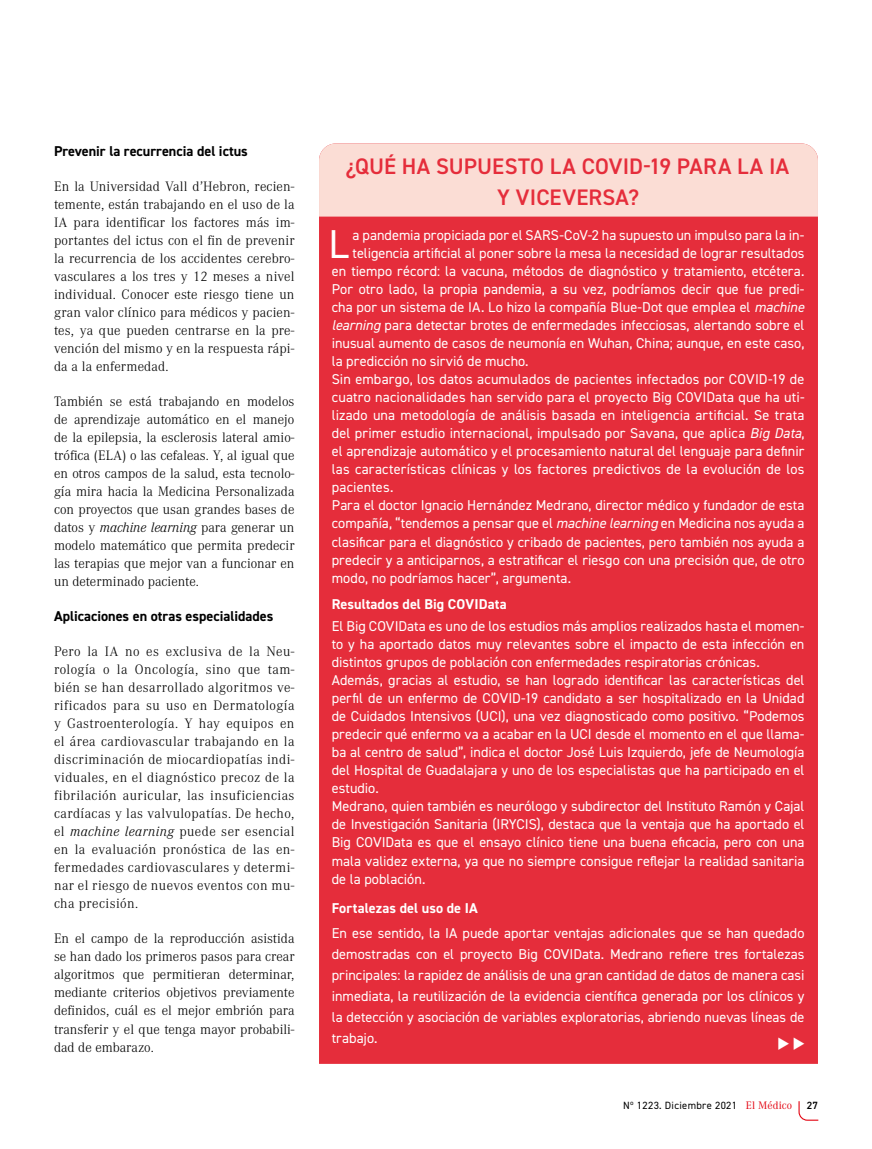
<style>
.page{position:relative;width:872px;height:1149px;background:#fff}
.page>*{position:absolute;margin:0;border:0;box-sizing:border-box;transform-origin:0 0}
.t1{font:40.35px "DIN2014";color:#fff}
.t2{font:600 22.5px/31.5px "DIN2014";letter-spacing:.01em;color:#e52d3b;text-align:center}
.t3{font:14.25px/18px "DIN2014";letter-spacing:.005em;color:#fff}
.t4{font:300 14.25px/18px "Corporate A Pro";letter-spacing:.01em;color:#000;text-align:justify}
.t5{font:700 14.25px "DIN2014";color:#000}
.t6{font:700 14.25px "DIN2014";letter-spacing:.005em;color:#fff}
.t7{font:10.5px "DIN2014";letter-spacing:.03em;color:#000}
.t8{font:600 10.5px "DIN2014";color:#000}
.s1{font-style:italic}
.s2{font-family:"Corporate A";font-size:11.25px;color:#e30613}
</style>
<div class="page">
<svg style="left:798px;top:1101px;width:21px;height:19px"></svg>
<div style="left:319px;top:216px;width:499px;height:847px;background:#e52d3b"></div>
<div style="left:319px;top:143px;width:499px;height:73px;background:#fbddd5"></div>
<svg style="left:778px;top:1037px;width:26px;height:12px"></svg>
<p class="t5" style="left:54px;top:141px;width:195px">Prevenir la recurrencia del ictus</p>
<p class="t4" style="left:54px;top:176px;width:242px">En la Universidad Vall d’Hebron, recien&shy;temente, están trabajando en el uso de la IA para identificar los factores más im&shy;portantes del ictus con el fin de prevenir la recurrencia de los accidentes cerebro&shy;vasculares a los tres y 12 meses a nivel individual. Conocer este riesgo tiene un gran valor clínico para médicos y pacien&shy;tes, ya que pueden centrarse en la pre&shy;vención del mismo y en la respuesta rápi&shy;da a la enfermedad.</p>
<p class="t4" style="left:54px;top:391px;width:242px">También se está trabajando en modelos de aprendizaje automático en el manejo de la epilepsia, la esclerosis lateral amio&shy;trófica (ELA) o las cefaleas. Y, al igual que en otros campos de la salud, esta tecnolo&shy;gía mira hacia la Medicina Personalizada con proyectos que usan grandes bases de datos y <span class="s1">machine learning</span> para generar un modelo matemático que permita predecir las terapias que mejor van a funcionar en un determinado paciente.</p>
<p class="t5" style="left:54px;top:606px;width:221px">Aplicaciones en otras especialidades</p>
<p class="t4" style="left:54px;top:641px;width:242px">Pero la IA no es exclusiva de la Neu&shy;rología o la Oncología, sino que tam&shy;bién se han desarrollado algoritmos ve&shy;rificados para su uso en Dermatología y Gastroenterología. Y hay equipos en el área cardiovascular trabajando en la discriminación de miocardiopatías indi&shy;viduales, en el diagnóstico precoz de la fibrilación auricular, las insuficiencias cardíacas y las valvulopatías. De hecho, el <span class="s1">machine learning</span> puede ser esencial en la evaluación pronóstica de las en&shy;fermedades cardiovasculares y determi&shy;nar el riesgo de nuevos eventos con mu&shy;cha precisión.</p>
<p class="t4" style="left:54px;top:928px;width:242px">En el campo de la reproducción asistida se han dado los primeros pasos para crear algoritmos que permitieran determinar, mediante criterios objetivos previamente definidos, cuál es el mejor embrión para transferir y el que tenga mayor probabili&shy;dad de embarazo.</p>
<h2 class="t2" style="left:345px;top:150px;width:445px">¿QUÉ HA SUPUESTO LA COVID-19 PARA LA IA<br>Y VICEVERSA?</h2>
<h1 class="t1" style="left:328px;top:219px;width:22px">L</h1>
<p class="t3" style="left:352px;top:226px;width:453px">a pandemia propiciada por el SARS-CoV-2 ha supuesto un impulso para la in-</p>
<p class="t3" style="left:352px;top:244px;width:453px">teligencia artificial al poner sobre la mesa la necesidad de lograr resultados</p>
<p class="t3" style="left:332px;top:262px;width:474px">en tiempo récord: la vacuna, métodos de diagnóstico y tratamiento, etcétera.</p>
<p class="t3" style="left:332px;top:280px;width:474px">Por otro lado, la propia pandemia, a su vez, podríamos decir que fue predi-</p>
<p class="t3" style="left:332px;top:298px;width:474px">cha por un sistema de IA. Lo hizo la compañía Blue-Dot que emplea el <span class="s1">machine</span></p>
<p class="t3" style="left:332px;top:316px;width:474px"><span class="s1">learning</span> para detectar brotes de enfermedades infecciosas, alertando sobre el</p>
<p class="t3" style="left:332px;top:334px;width:474px">inusual aumento de casos de neumonía en Wuhan, China; aunque, en este caso,</p>
<p class="t3" style="left:332px;top:352px;width:198px">la predicción no sirvió de mucho.</p>
<p class="t3" style="left:332px;top:370px;width:474px">Sin embargo, los datos acumulados de pacientes infectados por COVID-19 de</p>
<p class="t3" style="left:332px;top:388px;width:474px">cuatro nacionalidades han servido para el proyecto Big COVIData que ha uti-</p>
<p class="t3" style="left:332px;top:406px;width:474px">lizado una metodología de análisis basada en inteligencia artificial. Se trata</p>
<p class="t3" style="left:332px;top:424px;width:474px">del primer estudio internacional, impulsado por Savana, que aplica <span class="s1">Big Data</span>,</p>
<p class="t3" style="left:332px;top:442px;width:474px">el aprendizaje automático y el procesamiento natural del lenguaje para definir</p>
<p class="t3" style="left:332px;top:460px;width:474px">las características clínicas y los factores predictivos de la evolución de los</p>
<p class="t3" style="left:332px;top:478px;width:63px">pacientes.</p>
<p class="t3" style="left:332px;top:496px;width:474px">Para el doctor Ignacio Hernández Medrano, director médico y fundador de esta</p>
<p class="t3" style="left:332px;top:514px;width:474px">compañía, “tendemos a pensar que el <span class="s1">machine learning</span> en Medicina nos ayuda a</p>
<p class="t3" style="left:332px;top:532px;width:474px">clasificar para el diagnóstico y cribado de pacientes, pero también nos ayuda a</p>
<p class="t3" style="left:332px;top:550px;width:474px">predecir y a anticiparnos, a estratificar el riesgo con una precisión que, de otro</p>
<p class="t3" style="left:332px;top:568px;width:241px">modo, no podríamos hacer”, argumenta.</p>
<p class="t6" style="left:332px;top:594px;width:176px">Resultados del Big COVIData</p>
<p class="t3" style="left:332px;top:617px;width:474px">El Big COVIData es uno de los estudios más amplios realizados hasta el momen&shy;to y ha aportado datos muy relevantes sobre el impacto de esta infección en distintos grupos de población con enfermedades respiratorias crónicas.<br>Además, gracias al estudio, se han logrado identificar las características del perfil de un enfermo de COVID-19 candidato a ser hospitalizado en la Unidad de Cuidados Intensivos (UCI), una vez diagnosticado como positivo. “Podemos predecir qué enfermo va a acabar en la UCI desde el momento en el que llama&shy;ba al centro de salud”, indica el doctor José Luis Izquierdo, jefe de Neumología del Hospital de Guadalajara y uno de los especialistas que ha participado en el estudio.<br>Medrano, quien también es neurólogo y subdirector del Instituto Ramón y Cajal de Investigación Sanitaria (IRYCIS), destaca que la ventaja que ha aportado el Big COVIData es que el ensayo clínico tiene una buena eficacia, pero con una mala validez externa, ya que no siempre consigue reflejar la realidad sanitaria de la población.</p>
<p class="t6" style="left:332px;top:898px;width:148px">Fortalezas del uso de IA</p>
<p class="t3" style="left:332px;top:922px;width:474px;line-height:21px;text-align:justify">En ese sentido, la IA puede aportar ventajas adicionales que se han quedado demostradas con el proyecto Big COVIData. Medrano refiere tres fortalezas principales: la rapidez de análisis de una gran cantidad de datos de manera casi inmediata, la reutilización de la evidencia científica generada por los clínicos y la detección y asociación de variables exploratorias, abriendo nuevas líneas de trabajo.</p>
<p class="t7" style="left:623px;top:1098px;width:171px">Nº 1223. Diciembre 2021 <span class="s2">El Médico</span></p>
<p class="t8" style="left:806px;top:1098px;width:13px">27</p>
</div>
